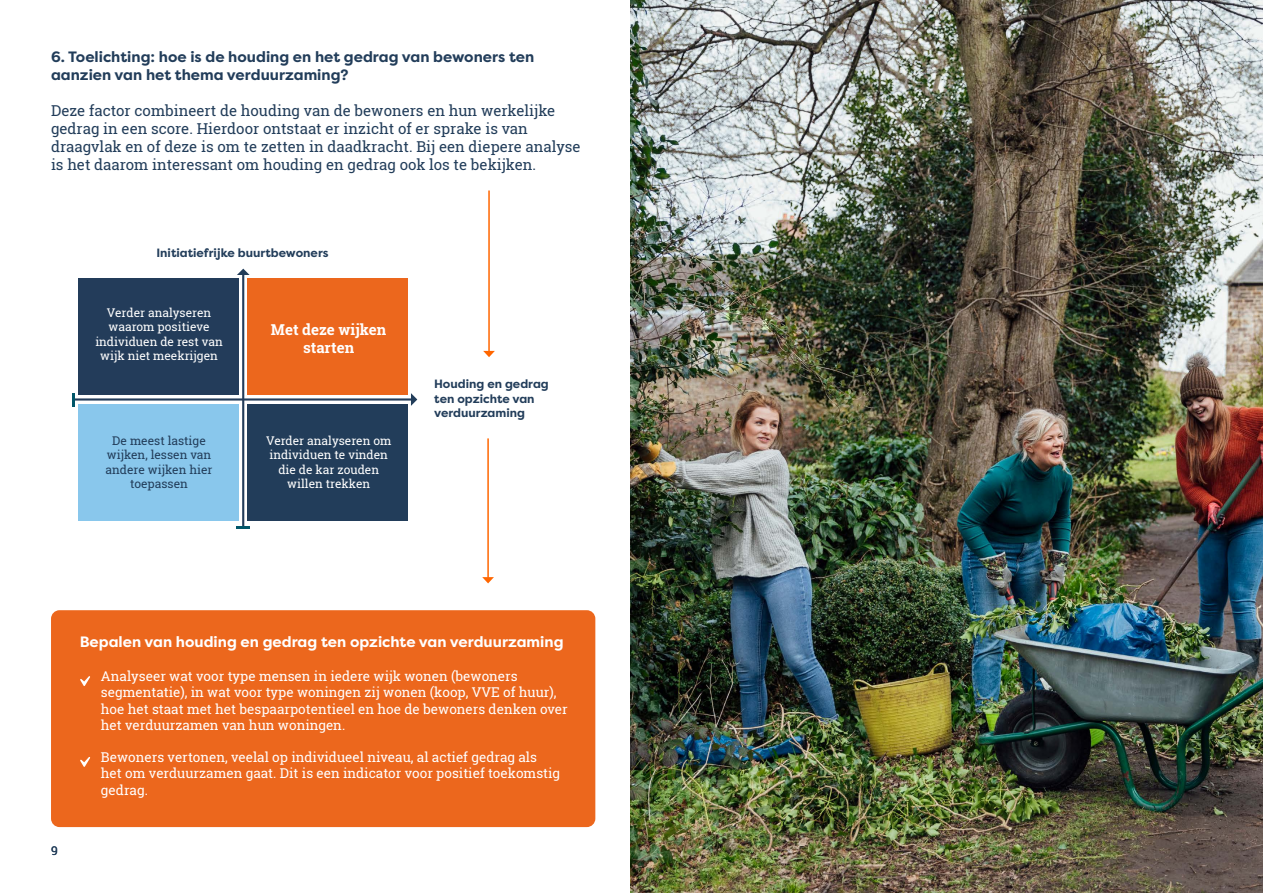
<style>
.page{position:relative;width:1263px;height:893px;background:#fff}
.page>*{position:absolute;margin:0;border:0;box-sizing:border-box;transform-origin:0 0}
.t1{font:15px/18px "Roboto Slab";color:#223d5a}
.t2{font:700 15px/18px "Filson Pro";color:#223d5a}
.t3{font:700 15px "Filson Pro";color:#fff}
.t4{font:700 15px/18px "Roboto Slab";color:#fff;text-align:center}
.t5{font:13.5px/16.2px "Roboto Slab";color:#fff}
.t6{font:12px/14.4px "Roboto Slab";color:#fff;text-align:center}
.t7{font:700 12px/14.4px "Filson Pro";color:#223d5a}
.t8{font:12px/14.4px "Roboto Slab";color:#223d5a;text-align:center}
</style>
<div class="page">
<div style="left:78px;top:278px;width:161px;height:117px;background:#233c5a"></div>
<div style="left:248px;top:278px;width:160px;height:117px;background:#ec671d"></div>
<div style="left:78px;top:404px;width:161px;height:117px;background:#89c7ec"></div>
<div style="left:248px;top:404px;width:160px;height:117px;background:#223d5a"></div>
<hr style="left:73px;top:398px;width:340px;height:3px;background:#233c5a">
<svg style="left:72px;top:393px;width:2px;height:13px"></svg>
<svg style="left:411px;top:393px;width:6px;height:13px"></svg>
<hr style="left:242px;top:272px;width:2px;height:255px;background:#233c5a">
<svg style="left:236px;top:526px;width:14px;height:2px"></svg>
<svg style="left:237px;top:269px;width:13px;height:6px"></svg>
<div style="left:51px;top:610px;width:544px;height:217px;background:#ec671d;border-radius:9px"></div>
<svg style="left:80px;top:676px;width:10px;height:10px"></svg>
<svg style="left:80px;top:757px;width:10px;height:10px"></svg>
<hr style="left:487px;top:438px;width:2px;height:140px;background:#f60">
<svg style="left:482px;top:577px;width:12px;height:6px"></svg>
<img style="left:630px;top:0;width:633px;height:893px">
<hr style="left:488px;top:190px;width:2px;height:162px;background:#f60">
<svg style="left:483px;top:351px;width:12px;height:6px"></svg>
<p class="t2" style="left:51px;top:48px;width:485px">6. Toelichting: hoe is de houding en het gedrag van bewoners ten aanzien van het thema verduurzaming?</p>
<p class="t1" style="left:51px;top:102px;width:531px">Deze factor combineert de houding van de bewoners en hun werkelijke gedrag in een score. Hierdoor ontstaat er inzicht of er sprake is van draagvlak en of deze is om te zetten in daadkracht. Bij een diepere analyse is het daarom interessant om houding en gedrag ook los te bekijken.</p>
<p class="t7" style="left:156px;top:246px;width:174px">Initiatiefrijke buurtbewoners</p>
<p class="t6" style="left:95px;top:305px;width:129px">Verder analyseren waarom positieve individuen de rest van wijk niet meekrijgen</p>
<p class="t4" style="left:271px;top:320px;width:117px">Met deze wijken starten</p>
<p class="t8" style="left:106px;top:433px;width:108px">De meest lastige wijken, lessen van andere wijken hier toepassen</p>
<p class="t6" style="left:266px;top:433px;width:127px">Verder analyseren om individuen te vinden die de kar zouden willen trekken</p>
<p class="t7" style="left:434px;top:377px;width:116px">Houding en gedrag ten opzichte van verduurzaming</p>
<p class="t8" style="left:51px;top:843px;width:8px">9</p>
<p class="t3" style="left:80px;top:632px;width:485px">Bepalen van houding en gedrag ten opzichte van verduurzaming</p>
<p class="t5" style="left:101px;top:668px;width:468px">Analyseer wat voor type mensen in iedere wijk wonen (bewoners segmentatie), in wat voor type woningen zij wonen (koop, VVE of huur), hoe het staat met het bespaarpotentieel en hoe de bewoners denken over het verduurzamen van hun woningen.</p>
<p class="t5" style="left:101px;top:749px;width:461px">Bewoners vertonen, veelal op individueel niveau, al actief gedrag als het om verduurzamen gaat. Dit is een indicator voor positief toekomstig gedrag.</p>
</div>
